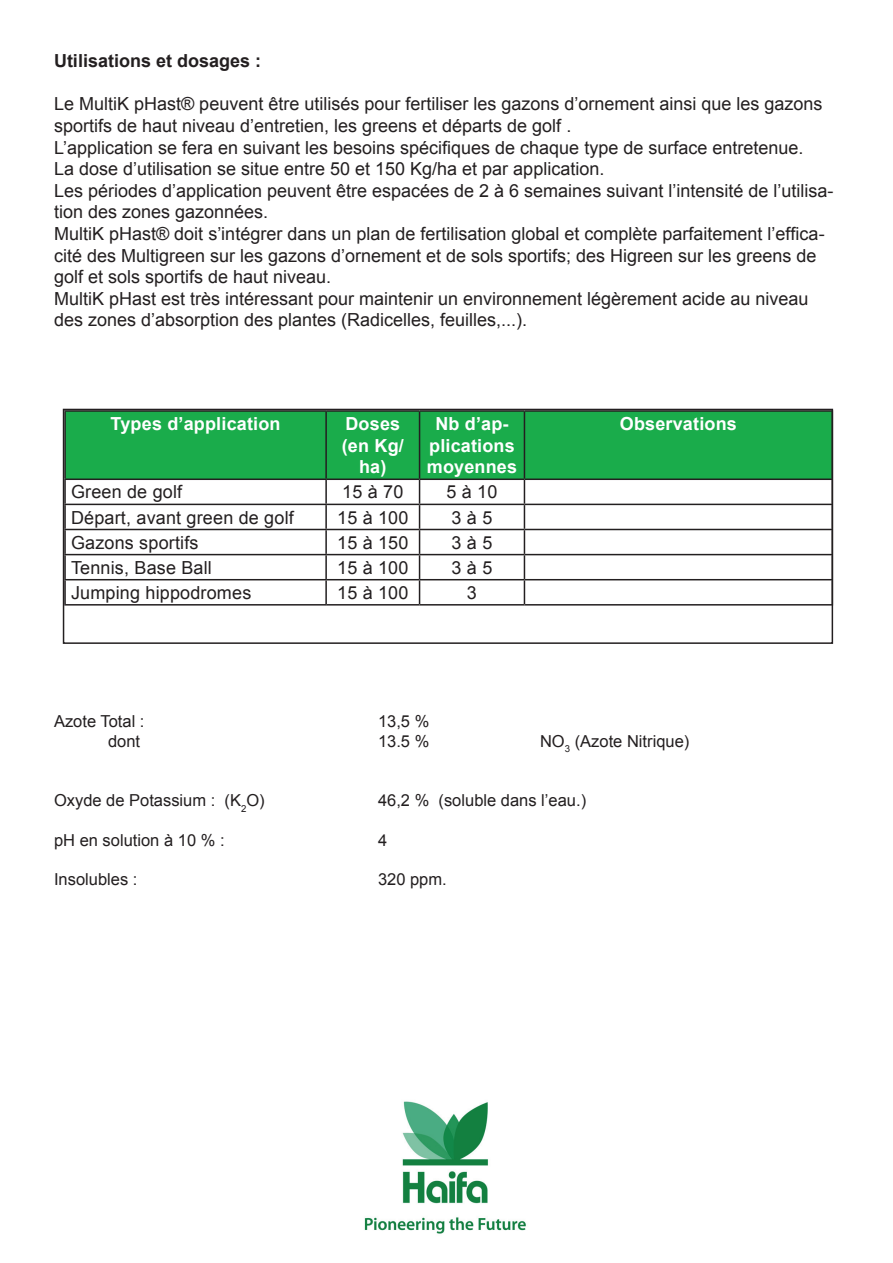
<style>
.page{position:relative;width:893px;height:1263px;background:#fff}
.page>*{position:absolute;margin:0;border:0;box-sizing:border-box;transform-origin:0 0}
.t1{font:18px/21.6px "Arial";color:#231f20}
.t2{font:700 18px/21.6px "Arial";letter-spacing:.01em;color:#fff;text-align:center}
.t3{font:700 18px "Arial";color:#231f20}
.t4{font:16.5px "Arial";color:#231f20}
</style>
<div class="page">
<img style="left:364px;top:1101px;width:162px;height:133px">
<div style="left:66px;top:412px;width:764px;height:66px;background:#1aac4b"></div>
<hr style="left:325px;top:480px;width:2px;height:24px;background:#231f20">
<hr style="left:64px;top:504px;width:262px;height:1px;background:#231f20">
<hr style="left:326px;top:504px;width:94px;height:1px;background:#231f20">
<hr style="left:325px;top:505px;width:2px;height:24px;background:#231f20">
<hr style="left:420px;top:504px;width:104px;height:1px;background:#231f20">
<hr style="left:524px;top:504px;width:309px;height:1px;background:#231f20">
<hr style="left:64px;top:529px;width:262px;height:1px;background:#231f20">
<hr style="left:326px;top:529px;width:94px;height:1px;background:#231f20">
<hr style="left:325px;top:530px;width:2px;height:24px;background:#231f20">
<hr style="left:420px;top:529px;width:104px;height:1px;background:#231f20">
<hr style="left:524px;top:529px;width:309px;height:1px;background:#231f20">
<hr style="left:64px;top:554px;width:262px;height:1px;background:#231f20">
<hr style="left:326px;top:554px;width:94px;height:1px;background:#231f20">
<hr style="left:325px;top:555px;width:2px;height:24px;background:#231f20">
<hr style="left:420px;top:554px;width:104px;height:1px;background:#231f20">
<hr style="left:524px;top:554px;width:309px;height:1px;background:#231f20">
<hr style="left:64px;top:579px;width:262px;height:1px;background:#231f20">
<hr style="left:326px;top:579px;width:94px;height:1px;background:#231f20">
<hr style="left:325px;top:580px;width:2px;height:24px;background:#231f20">
<hr style="left:420px;top:579px;width:104px;height:1px;background:#231f20">
<svg style="left:419px;top:480px;width:1px;height:124px"></svg>
<hr style="left:524px;top:579px;width:309px;height:1px;background:#231f20">
<svg style="left:524px;top:480px;width:1px;height:124px"></svg>
<hr style="left:64px;top:604px;width:262px;height:1px;background:#231f20">
<hr style="left:326px;top:604px;width:94px;height:1px;background:#231f20">
<hr style="left:420px;top:604px;width:104px;height:1px;background:#231f20">
<hr style="left:524px;top:604px;width:309px;height:1px;background:#231f20">
<hr style="left:325px;top:412px;width:2px;height:66px;background:#231f20">
<hr style="left:419px;top:412px;width:1px;height:66px;background:#231f20">
<hr style="left:524px;top:412px;width:1px;height:66px;background:#231f20">
<hr style="left:64px;top:478px;width:262px;height:2px;background:#231f20">
<hr style="left:326px;top:478px;width:94px;height:2px;background:#231f20">
<hr style="left:420px;top:478px;width:104px;height:2px;background:#231f20">
<hr style="left:524px;top:478px;width:309px;height:2px;background:#231f20">
<div style="left:63px;top:409px;width:770px;height:235px;border:2px solid #231f20"></div>
<p class="t3" style="left:54px;top:49px;width:209px">Utilisations et dosages :</p>
<p class="t1" style="left:54px;top:93px;width:781px">Le MultiK pHast® peuvent être utilisés pour fertiliser les gazons d’ornement ainsi que les gazons sportifs de haut niveau d’entretien, les greens et départs de golf .<br>L’application se fera en suivant les besoins spécifiques de chaque type de surface entretenue.<br>La dose d’utilisation se situe entre 50 et 150 Kg/ha et par application.<br>Les périodes d’application peuvent être espacées de 2 à 6 semaines suivant l’intensité de l’utilisa&shy;tion des zones gazonnées.<br>MultiK pHast® doit s’intégrer dans un plan de fertilisation global et complète parfaitement l’effica&shy;cité des Multigreen sur les gazons d’ornement et de sols sportifs; des Higreen sur les greens de golf et sols sportifs de haut niveau.<br>MultiK pHast est très intéressant pour maintenir un environnement légèrement acide au niveau des zones d’absorption des plantes (Radicelles, feuilles,...).</p>
<p class="t2" style="left:111px;top:413px;width:171px">Types d’application</p>
<p class="t2" style="left:342px;top:413px;width:64px">Doses (en Kg/ ha)</p>
<p class="t2" style="left:427px;top:413px;width:92px">Nb d’ap&shy;plications moyennes</p>
<p class="t2" style="left:620px;top:413px;width:119px">Observations</p>
<p class="t1" style="left:71px;top:481px;width:113px">Green de golf</p>
<p class="t1" style="left:342px;top:481px;width:63px">15 à 70</p>
<p class="t1" style="left:446px;top:481px;width:52px">5 à 10</p>
<p class="t1" style="left:71px;top:507px;width:224px">Départ, avant green de golf</p>
<p class="t1" style="left:337px;top:507px;width:73px">15 à 100</p>
<p class="t1" style="left:452px;top:507px;width:42px">3 à 5</p>
<p class="t1" style="left:71px;top:532px;width:129px">Gazons sportifs</p>
<p class="t1" style="left:337px;top:532px;width:73px">15 à 150</p>
<p class="t1" style="left:452px;top:532px;width:42px">3 à 5</p>
<p class="t1" style="left:71px;top:557px;width:142px">Tennis, Base Ball</p>
<p class="t1" style="left:337px;top:557px;width:73px">15 à 100</p>
<p class="t1" style="left:452px;top:557px;width:42px">3 à 5</p>
<p class="t1" style="left:71px;top:582px;width:182px">Jumping hippodromes</p>
<p class="t1" style="left:337px;top:582px;width:73px">15 à 100</p>
<p class="t1" style="left:467px;top:582px;width:12px">3</p>
<p class="t4" style="left:54px;top:710px;width:92px">Azote Total :</p>
<p class="t4" style="left:378px;top:710px;width:53px">13,5 %</p>
<p class="t4" style="left:108px;top:730px;width:34px">dont</p>
<p class="t4" style="left:378px;top:730px;width:53px">13.5 %</p>
<p class="t4" style="left:540px;top:730px;width:151px">NO<sub>3</sub> (Azote Nitrique)</p>
<p class="t4" style="left:54px;top:789px;width:212px">Oxyde de Potassium : (K<sub>2</sub>O)</p>
<p class="t4" style="left:378px;top:789px;width:210px">46,2 % (soluble dans l’eau.)</p>
<p class="t4" style="left:54px;top:829px;width:172px">pH en solution à 10 % :</p>
<p class="t4" style="left:378px;top:829px;width:11px">4</p>
<p class="t4" style="left:54px;top:869px;width:85px">Insolubles :</p>
<p class="t4" style="left:378px;top:869px;width:70px">320 ppm.</p>
</div>
